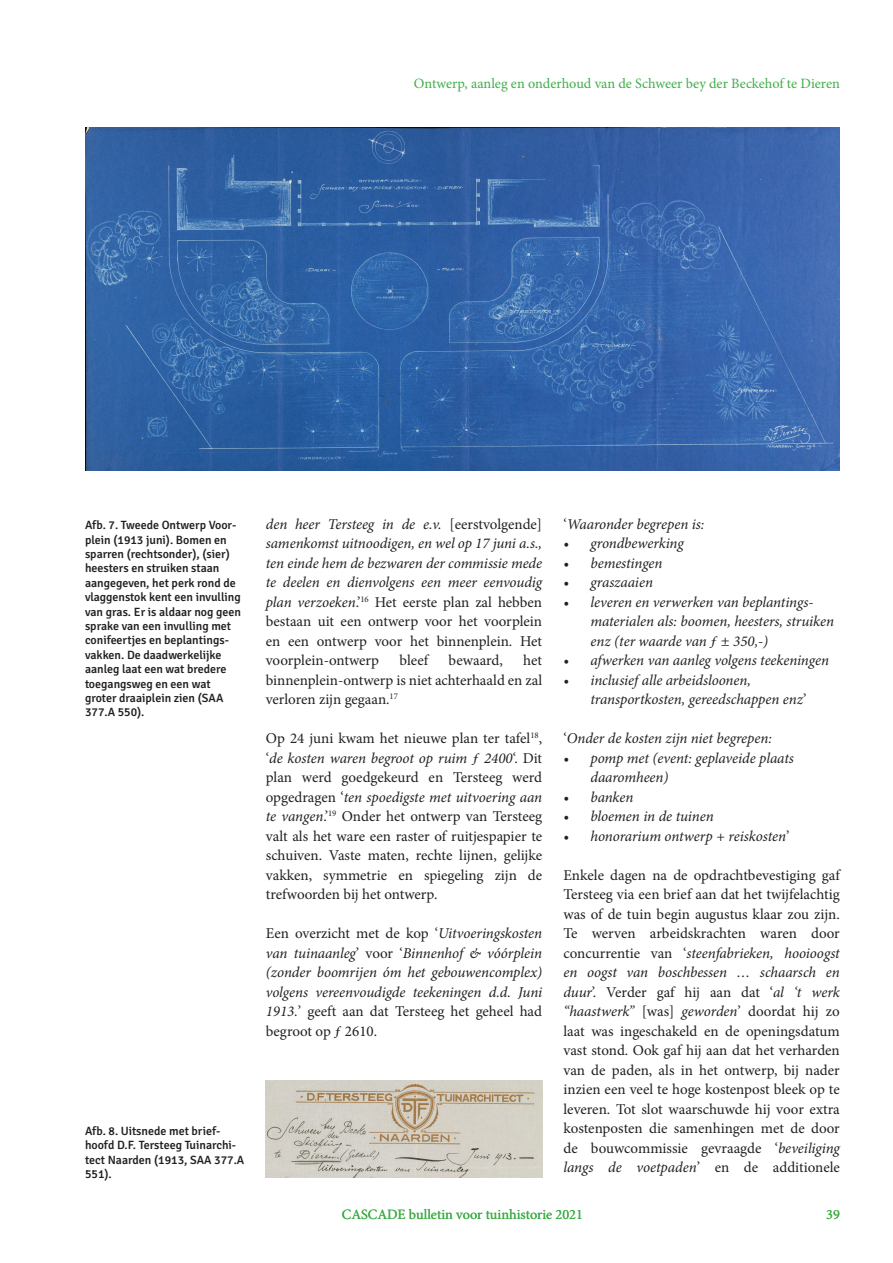
<style>
.page{position:relative;width:893px;height:1263px;background:#fff}
.page>*{position:absolute;margin:0;border:0;box-sizing:border-box;transform-origin:0 0}
.t1{font:15px/19.5px "Minion Pro";color:#231f20;text-align:justify}
.t2{font:italic 15px/19.5px "Minion Pro";letter-spacing:-.005em;color:#231f20}
.t3{font:14.25px "Minion Pro";color:#40ae49}
.t4{font:500 12px/14.4px "Signika";color:#231f20}
.s1{font-style:normal}
.s2{font-style:italic}
</style>
<div class="page">
<img style="left:85px;top:128px;width:755px;height:342px">
<img style="left:266px;top:1081px;width:276px;height:97px">
<p class="t3" style="left:414px;top:74px;width:427px">Ontwerp, aanleg en onderhoud van de Schweer bey der Beckehof te Dieren</p>
<p class="t4" style="left:85px;top:517px;width:158px">Afb. 7. Tweede Ontwerp Voor&shy;plein (1913 juni). Bomen en sparren (rechtsonder), (sier) heesters en struiken staan aangegeven, het perk rond de vlaggenstok kent een invulling van gras. Er is aldaar nog geen sprake van een invulling met conifeertjes en beplantings&shy;vakken. De daadwerkelijke aanleg laat een wat bredere toegangsweg en een wat groter draaiplein zien (SAA<br>377.A 550).</p>
<p class="t4" style="left:85px;top:1123px;width:161px">Afb. 8. Uitsnede met brief&shy;hoofd D.F. Tersteeg Tuinarchi&shy;tect Naarden (1913, SAA 377.A<br>551).</p>
<p class="t2" style="left:266px;top:514px;width:278px;text-align:justify">den heer Tersteeg in de e.v. <span class="s1">[eerstvolgende] </span>samenkomst uitnoodigen, en wel op 17 juni a.s., ten einde hem de bezwaren der commissie mede te deelen en dienvolgens een meer eenvoudig plan verzoeken<span class="s1">.’</span><sup>16</sup> <span class="s1">Het eerste plan zal hebben bestaan uit een ontwerp voor het voorplein en een ontwerp voor het binnenplein. Het voorplein-ontwerp</span></p>
<p class="t1" style="left:266px;top:651px;width:278px;text-indent:257px">het binnenplein-ontwerp is niet achterhaald en zal verloren zijn gegaan.<sup>17</sup></p>
<p class="t1" style="left:266px;top:729px;width:278px">Op 24 juni kwam het nieuwe plan ter tafel<sup>18</sup>, ‘<span class="s2">de kosten waren begroot op ruim ƒ 2400</span>‘. Dit plan werd goedgekeurd en Tersteeg werd opgedragen ‘<span class="s2">ten spoedigste met uitvoering aan te vangen</span>.’<sup>19</sup> Onder het ontwerp van Tersteeg valt als het ware een raster of ruitjespapier te schuiven. Vaste maten, rechte lijnen, gelijke vakken, symmetrie en spiegeling zijn de trefwoorden bij het ontwerp.</p>
<p class="t2" style="left:266px;top:923px;width:278px;text-align:justify"><span class="s1">Een overzicht met de kop ‘</span>Uitvoeringskosten van tuinaanleg<span class="s1">’ voor ‘</span>Binnenhof &amp; vóórplein (zonder boomrijen óm het gebouwencomplex) volgens vereenvoudigde teekeningen d.d. Juni 1913.<span class="s1">’ geeft aan dat Tersteeg het geheel had begroot op ƒ 2610.</span></p>
<p class="t1" style="left:400px;top:651px;width:30px">bleef</p>
<p class="t1" style="left:449px;top:651px;width:56px">bewaard,</p>
<p class="t2" style="left:563px;top:514px;width:143px"><span class="s1">‘</span>Waaronder begrepen is:</p>
<p class="t2" style="left:563px;top:533px;width:122px">• grondbewerking</p>
<p class="t2" style="left:563px;top:553px;width:101px">• bemestingen</p>
<p class="t2" style="left:563px;top:572px;width:91px">• graszaaien</p>
<p class="t2" style="left:590px;top:592px;width:245px;text-indent:-27px">• leveren en verwerken van beplantings&shy;materialen als: boomen, heesters, struiken enz (ter waarde van ƒ ± 350,-)</p>
<p class="t2" style="left:563px;top:650px;width:267px">• afwerken van aanleg volgens teekeningen</p>
<p class="t2" style="left:590px;top:670px;width:218px;text-indent:-27px">• inclusief alle arbeidsloonen, transportkosten, gereedschappen enz<span class="s1">’</span></p>
<p class="t2" style="left:563px;top:728px;width:210px"><span class="s1">‘</span>Onder de kosten zijn niet begrepen:</p>
<p class="t2" style="left:590px;top:748px;width:205px;text-indent:-27px">• pomp met (event: geplaveide plaats daaromheen)</p>
<p class="t2" style="left:563px;top:787px;width:72px">• banken</p>
<p class="t2" style="left:563px;top:806px;width:152px">• bloemen in de tuinen</p>
<p class="t2" style="left:563px;top:826px;width:227px">• honorarium ontwerp + reiskosten<span class="s1">’</span></p>
<p class="t1" style="left:563px;top:865px;width:278px">Enkele dagen na de opdrachtbevestiging gaf Tersteeg via een brief aan dat het twijfelachtig was of de tuin begin augustus klaar zou zijn.<br>Te werven arbeidskrachten waren door concurrentie van ‘<span class="s2">steenfabrieken, hooioogst en oogst van boschbessen … schaarsch en duur</span>’. Verder gaf hij aan dat ‘<span class="s2">al ‘t werk “haastwerk”</span> [was] <span class="s2">geworden</span>’ doordat hij zo laat was ingeschakeld en de openingsdatum vast stond. Ook gaf hij aan dat het verharden van de paden, als in het ontwerp, bij nader inzien een veel te hoge kostenpost bleek op te leveren. Tot slot waarschuwde hij voor extra kostenposten die samenhingen met de door de bouwcommissie gevraagde ‘<span class="s2">beveiliging langs de voetpaden</span>’ en de additionele</p>
<p class="t3" style="left:342px;top:1205px;width:243px">CASCADE bulletin voor tuinhistorie 2021</p>
<p class="t3" style="left:826px;top:1205px;width:15px">39</p>
</div>
